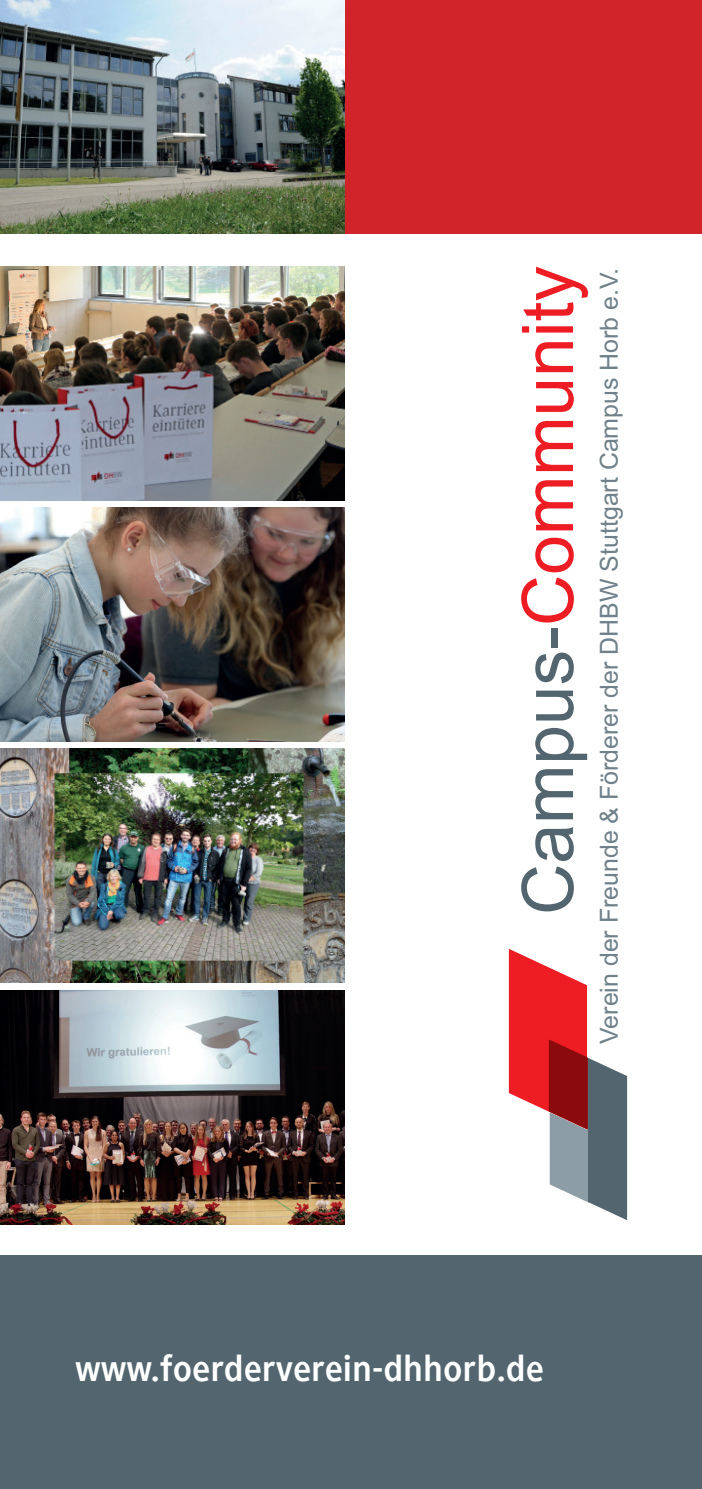
<style>
.page{position:relative;width:702px;height:1489px;background:#fff}
.page>*{position:absolute;margin:0;border:0;box-sizing:border-box;transform-origin:0 0}
.t1{font:71.25px "Arial";color:#ee1d23}
.t2{font:700 37.5px "Generis Sans Com";color:#fff}
.t3{font:25px "Arial";color:#6f818a}
.s1{color:#53656e}
</style>
<div class="page">
<div style="left:0;top:1255px;width:702px;height:233px;background:#53656e"></div>
<div style="left:0;top:0;width:702px;height:234px;background:#d1232a"></div>
<svg style="left:509px;top:949px;width:118px;height:271px"></svg>
<hr style="left:587px;top:1130px;width:1px;height:72px;background:#54666f">
<img style="left:0;top:0;width:344px;height:234px">
<img style="left:0;top:990px;width:345px;height:234px">
<img style="left:0;top:507px;width:345px;height:234px">
<img style="left:0;top:749px;width:345px;height:233px">
<img style="left:0;top:267px;width:344px;height:233px">
<h1 class="t1" style="left:499px;top:914px;width:650px;rotate:-90deg"><span class="s1">Campus-</span>Community</h1>
<p class="t3" style="left:592px;top:1043px;width:777px;rotate:-90deg">Verein der Freunde &amp; Förderer der DHBW Stuttgart Campus Horb e.V.</p>
<h2 class="t2" style="left:75px;top:1348px;width:470px">www.foerderverein-dhhorb.de</h2>
</div>
